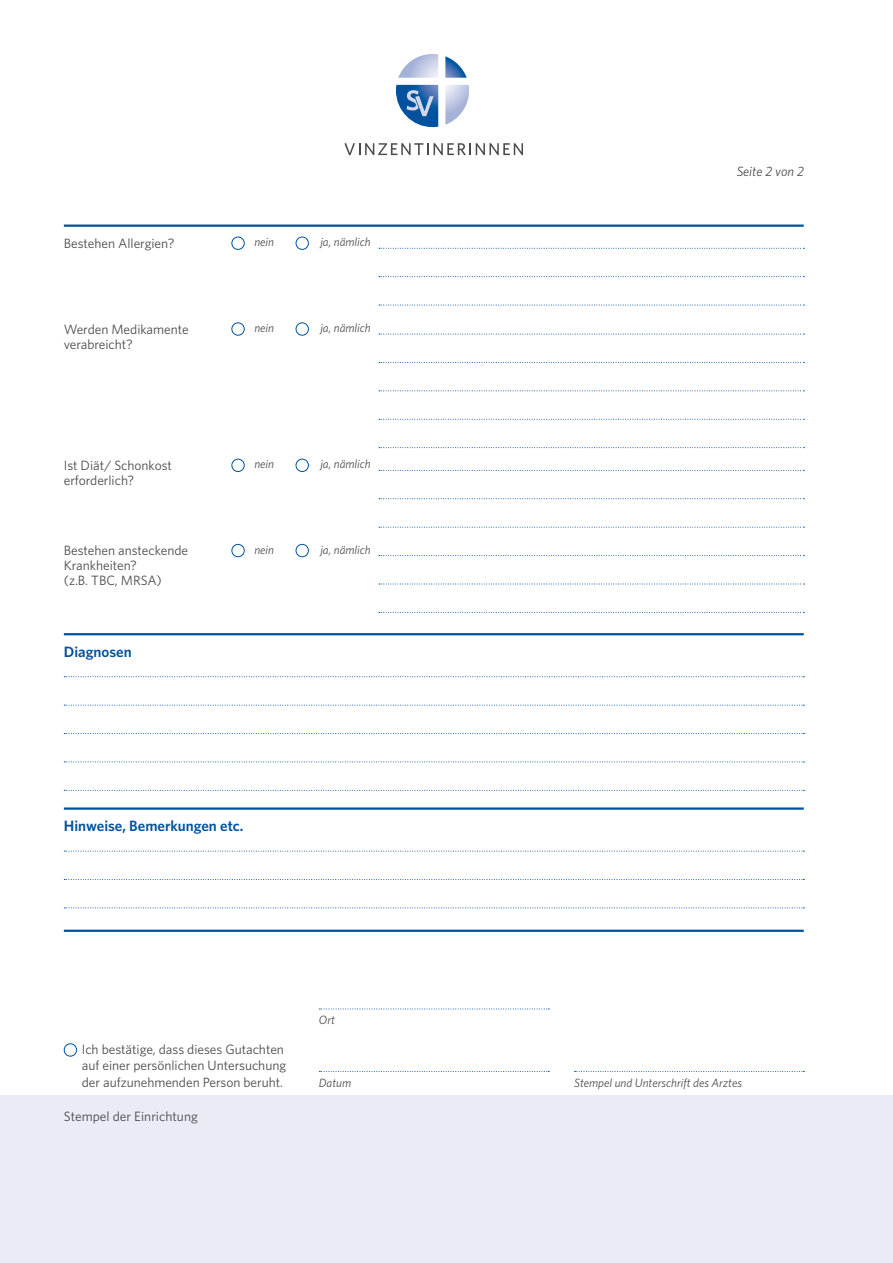
<style>
.page{position:relative;width:893px;height:1263px;background:#fff}
.page>*{position:absolute;margin:0;border:0;box-sizing:border-box;transform-origin:0 0}
.t1{font:600 15px "Whitney";color:#00519e}
.t2{font:13.5px/16.2px "Whitney";letter-spacing:-.005em;color:#4b4b4d}
.t3{font:italic 13.5px "Whitney";color:#4b4b4d}
.t4{font:italic 12px "Whitney";letter-spacing:-.005em;color:#4b4b4d}
</style>
<div class="page">
<div style="left:0;top:1096px;width:893px;height:167px;background:#e9ebf5"></div>
<svg style="left:344px;top:143px;width:179px;height:12px"></svg>
<svg style="left:445px;top:85px;width:24px;height:40px"></svg>
<svg style="left:398px;top:54px;width:40px;height:24px"></svg>
<svg style="left:445px;top:56px;width:22px;height:22px"></svg>
<svg style="left:396px;top:85px;width:42px;height:42px;background:#5386bc"></svg>
<svg style="left:319px;top:1071px;width:230px;height:1px"></svg>
<svg style="left:319px;top:1008px;width:230px;height:1px"></svg>
<svg style="left:574px;top:1071px;width:230px;height:1px"></svg>
<hr style="left:64px;top:225px;width:740px;height:2px;background:#00519e">
<hr style="left:64px;top:633px;width:740px;height:2px;background:#00519e">
<hr style="left:64px;top:807px;width:740px;height:3px;background:#00519e">
<hr style="left:64px;top:930px;width:740px;height:2px;background:#00519e">
<svg style="left:64px;top:676px;width:740px;height:1px"></svg>
<svg style="left:64px;top:851px;width:740px;height:1px"></svg>
<svg style="left:64px;top:705px;width:740px;height:1px"></svg>
<svg style="left:64px;top:879px;width:740px;height:1px"></svg>
<svg style="left:64px;top:733px;width:740px;height:1px"></svg>
<svg style="left:64px;top:907px;width:740px;height:1px"></svg>
<svg style="left:64px;top:761px;width:740px;height:1px"></svg>
<svg style="left:64px;top:790px;width:740px;height:1px"></svg>
<svg style="left:379px;top:248px;width:425px;height:1px"></svg>
<svg style="left:379px;top:276px;width:425px;height:1px"></svg>
<svg style="left:379px;top:305px;width:425px;height:1px"></svg>
<div style="left:231px;top:237px;width:14px;height:13px;border:1px solid #00519e;border-radius:50%"></div>
<div style="left:296px;top:237px;width:13px;height:13px;border:1px solid #00519e;border-radius:50%"></div>
<svg style="left:379px;top:334px;width:425px;height:1px"></svg>
<svg style="left:379px;top:362px;width:425px;height:1px"></svg>
<svg style="left:379px;top:390px;width:425px;height:1px"></svg>
<svg style="left:379px;top:419px;width:425px;height:1px"></svg>
<svg style="left:379px;top:447px;width:425px;height:1px"></svg>
<div style="left:231px;top:322px;width:14px;height:14px;border:1px solid #00519e;border-radius:50%"></div>
<div style="left:296px;top:322px;width:13px;height:14px;border:1px solid #00519e;border-radius:50%"></div>
<svg style="left:379px;top:470px;width:425px;height:1px"></svg>
<svg style="left:379px;top:498px;width:425px;height:1px"></svg>
<svg style="left:379px;top:527px;width:425px;height:1px"></svg>
<div style="left:231px;top:459px;width:14px;height:13px;border:1px solid #00519e;border-radius:50%"></div>
<div style="left:296px;top:459px;width:13px;height:13px;border:1px solid #00519e;border-radius:50%"></div>
<svg style="left:379px;top:555px;width:425px;height:1px"></svg>
<svg style="left:379px;top:584px;width:425px;height:1px"></svg>
<svg style="left:379px;top:612px;width:425px;height:1px"></svg>
<div style="left:231px;top:544px;width:14px;height:13px;border:1px solid #00519e;border-radius:50%"></div>
<div style="left:296px;top:544px;width:13px;height:13px;border:1px solid #00519e;border-radius:50%"></div>
<div style="left:64px;top:1043px;width:13px;height:13px;border:1px solid #00519e;border-radius:50%"></div>
<p class="t2" style="left:64px;top:235px;width:112px">Bestehen Allergien?</p>
<p class="t4" style="left:254px;top:234px;width:21px">nein</p>
<p class="t4" style="left:320px;top:234px;width:52px">ja, nämlich</p>
<p class="t2" style="left:64px;top:321px;width:126px">Werden Medikamente</p>
<p class="t4" style="left:254px;top:320px;width:21px">nein</p>
<p class="t4" style="left:320px;top:320px;width:52px">ja, nämlich</p>
<p class="t2" style="left:64px;top:336px;width:70px">verabreicht?</p>
<p class="t2" style="left:64px;top:457px;width:110px">Ist Diät/ Schonkost</p>
<p class="t4" style="left:254px;top:456px;width:21px">nein</p>
<p class="t4" style="left:320px;top:456px;width:52px">ja, nämlich</p>
<p class="t2" style="left:64px;top:472px;width:72px">erforderlich?</p>
<p class="t2" style="left:64px;top:542px;width:126px">Bestehen ansteckende</p>
<p class="t4" style="left:254px;top:541px;width:21px">nein</p>
<p class="t4" style="left:320px;top:541px;width:52px">ja, nämlich</p>
<p class="t2" style="left:64px;top:558px;width:100px;line-height:15px">Krankheiten? (z.B. TBC, MRSA)</p>
<p class="t1" style="left:64px;top:642px;width:69px">Diagnosen</p>
<p class="t1" style="left:64px;top:816px;width:181px">Hinweise, Bemerkungen etc.</p>
<p class="t2" style="left:82px;top:1041px;width:206px">Ich bestätige, dass dieses Gutachten auf einer persönlichen Untersuchung der aufzunehmenden Person beruht.</p>
<p class="t2" style="left:64px;top:1107px;width:136px">Stempel der Einrichtung</p>
<p class="t4" style="left:319px;top:1012px;width:18px">Ort</p>
<p class="t4" style="left:319px;top:1074px;width:34px">Datum</p>
<p class="t3" style="left:737px;top:162px;width:69px">Seite 2 von 2</p>
<p class="t4" style="left:574px;top:1074px;width:169px">Stempel und Unterschrift des Arztes</p>
</div>
